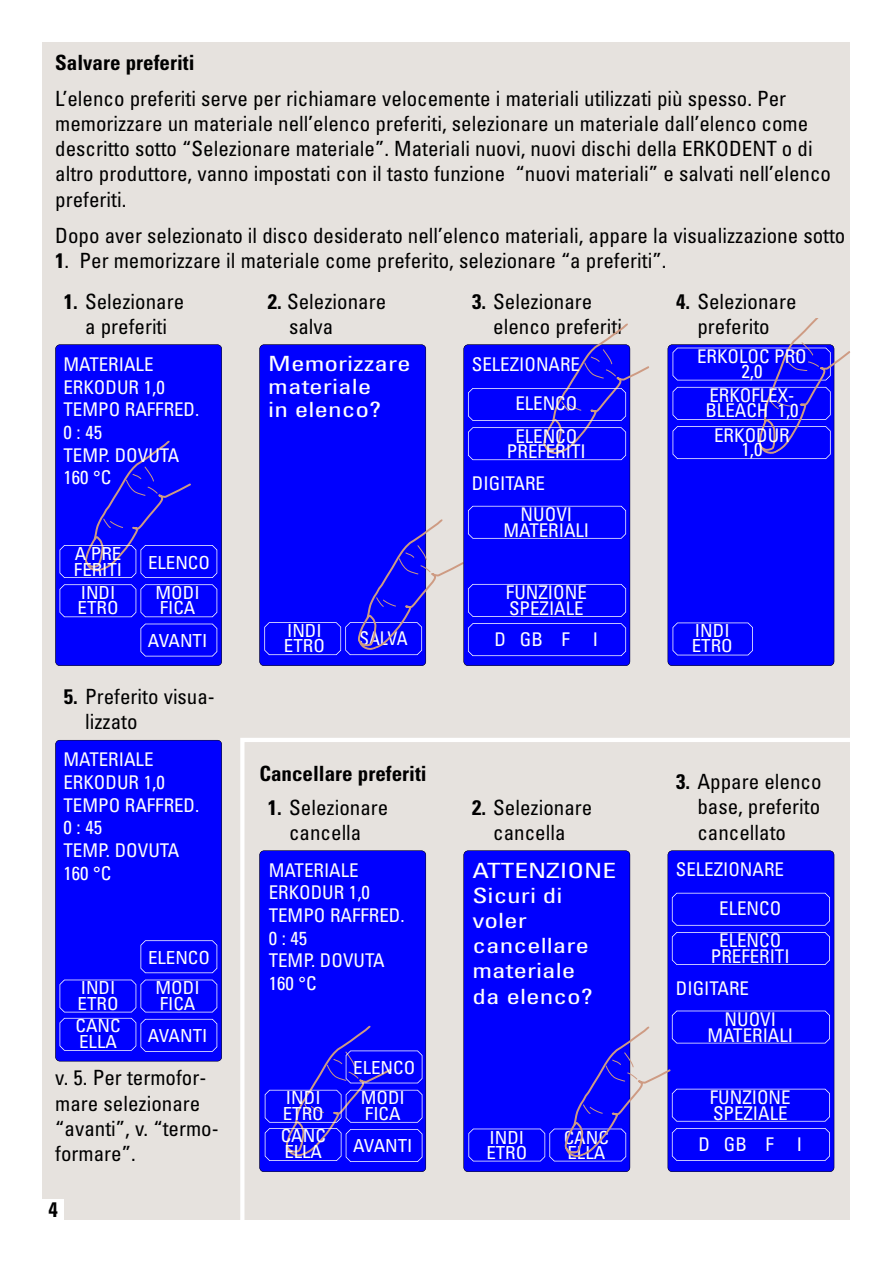
<style>
.page{position:relative;width:893px;height:1263px;background:#fff}
.page>*{position:absolute;margin:0;border:0;box-sizing:border-box;transform-origin:0 0}
.t1{font:condensed 21px/25.2px "Univers";color:#000}
.t2{font:condensed 21px/25.2px "Univers";color:#fff;scale:1.3 1}
.t3{font:700 condensed 21px "Univers";color:#000}
.t4{font:condensed 18.9px/22.6px "Univers";color:#fff}
.t5{font:condensed 18.9px "Univers";color:#fff;scale:.95 1}
.t6{font:condensed 18px/15.8px "Univers";color:#fff;scale:1.05 1}
.s1{font-weight:700}
</style>
<div class="page">
<div style="left:43px;top:43px;width:807px;height:1177px;background:#e6e2de"></div>
<div style="left:43px;top:1199px;width:21px;height:21px;background:#fff"></div>
<div style="left:55px;top:345px;width:167px;height:321px;background:#00f;border-radius:4px"></div>
<div style="left:55px;top:344px;width:167px;height:322px;border:1px solid #000;border-radius:5px"></div>
<div style="left:260px;top:345px;width:166px;height:321px;background:#00f;border-radius:4px"></div>
<div style="left:259px;top:344px;width:167px;height:322px;border:1px solid #000;border-radius:5px"></div>
<div style="left:464px;top:345px;width:166px;height:321px;background:#00f;border-radius:4px"></div>
<div style="left:463px;top:344px;width:167px;height:322px;border:1px solid #000;border-radius:5px"></div>
<div style="left:55px;top:740px;width:167px;height:321px;background:#00f;border-radius:4px"></div>
<div style="left:55px;top:740px;width:167px;height:321px;border:1px solid #000;border-radius:5px"></div>
<div style="left:668px;top:345px;width:166px;height:321px;background:#00f;border-radius:4px"></div>
<div style="left:668px;top:344px;width:166px;height:322px;border:1px solid #000;border-radius:5px"></div>
<svg style="left:672px;top:622px;width:81px;height:33px"></svg>
<svg style="left:672px;top:318px;width:179px;height:141px"></svg>
<svg style="left:240px;top:738px;width:610px;height:482px"></svg>
<svg style="left:60px;top:441px;width:157px;height:137px"></svg>
<svg style="left:60px;top:584px;width:157px;height:33px"></svg>
<svg style="left:140px;top:624px;width:77px;height:32px"></svg>
<svg style="left:140px;top:940px;width:77px;height:33px"></svg>
<svg style="left:60px;top:979px;width:157px;height:33px"></svg>
<svg style="left:60px;top:1018px;width:157px;height:34px"></svg>
<svg style="left:265px;top:1026px;width:157px;height:136px;background:#0f0dfa"></svg>
<svg style="left:468px;top:324px;width:181px;height:136px"></svg>
<svg style="left:264px;top:506px;width:362px;height:150px"></svg>
<svg style="left:672px;top:893px;width:158px;height:33px;background:#0b0bff"></svg>
<svg style="left:672px;top:932px;width:158px;height:33px;background:#0d0dff"></svg>
<svg style="left:468px;top:1010px;width:362px;height:151px;background:#1f1ef9"></svg>
<p class="t3" style="left:55px;top:55px;width:141px">Salvare preferiti</p>
<p class="t1" style="left:55px;top:87px;width:777px">L’elenco preferiti serve per richiamare velocemente i materiali utilizzati più spesso. Per memorizzare un materiale nell’elenco preferiti, selezionare un materiale dall’elenco come descritto sotto “Selezionare materiale”. Materiali nuovi, nuovi dischi della ERKODENT o di altro produttore, vanno impostati con il tasto funzione “nuovi materiali” e salvati nell’elenco preferiti.</p>
<p class="t1" style="left:55px;top:224px;width:792px">Dopo aver selezionato il disco desiderato nell’elenco materiali, appare la visualizzazione sotto</p>
<p class="t1" style="left:55px;top:249px;width:613px"><span class="s1">1</span>. Per memorizzare il materiale come preferito, selezionare “a preferiti”.</p>
<p class="t1" style="left:64px;top:290px;width:122px;text-align:center"><span class="s1">1.</span> Selezionare a preferiti</p>
<p class="t1" style="left:289px;top:290px;width:99px;text-indent:-21px"><span class="s1">2.</span> Selezionare salva</p>
<p class="t2" style="left:268px;top:354px;width:111px;line-height:23.1px">Memorizzare materiale<br>in elenco?</p>
<p class="t1" style="left:493px;top:290px;width:130px;text-indent:-21px"><span class="s1">3.</span> Selezionare elenco preferiti</p>
<p class="t1" style="left:676px;top:290px;width:122px;text-align:center"><span class="s1">4.</span> Selezionare preferito</p>
<p class="t4" style="left:697px;top:351px;width:111px;line-height:14.7px;text-align:center">ERKOLOC PRO<br>2,0</p>
<p class="t4" style="left:705px;top:390px;width:95px;line-height:14.7px">ERKOFLEX-<br>BLEACH 1,0</p>
<p class="t4" style="left:714px;top:429px;width:77px;line-height:14.7px;text-align:center">ERKODUR<br>1,0</p>
<p class="t4" style="left:472px;top:346px;width:110px;line-height:39.3px;text-align:right">SELEZIONARE<br>ELENCO</p>
<p class="t4" style="left:507px;top:430px;width:80px;line-height:15.8px;text-align:center">ELENCO<br>PREFERITI</p>
<p class="t4" style="left:521px;top:469px;width:53px;line-height:31.2px;text-indent:-49px">DIGITARE<br>NUOVI</p>
<p class="t4" style="left:503px;top:520px;width:87px">MATERIALI</p>
<p class="t4" style="left:64px;top:355px;width:137px">MATERIALE<br>ERKODUR 1,0<br>TEMPO RAFFRED.<br>0 : 45<br>TEMP. DOVUTA<br>160 °C</p>
<p class="t6" style="left:74px;top:547px;width:47px">A PRE<br>FERITI</p>
<p class="t6" style="left:78px;top:586px;width:41px">INDI<br>ETRO</p>
<p class="t6" style="left:156px;top:586px;width:43px">MODI<br>FICA</p>
<p class="t6" style="left:148px;top:634px;width:58px">AVANTI</p>
<p class="t6" style="left:148px;top:556px;width:60px">ELENCO</p>
<p class="t1" style="left:85px;top:686px;width:131px;text-indent:-21px"><span class="s1">5.</span> Preferito visua&shy;lizzato</p>
<p class="t4" style="left:64px;top:750px;width:137px">MATERIALE<br>ERKODUR 1,0<br>TEMPO RAFFRED.<br>0 : 45<br>TEMP. DOVUTA<br>160 °C</p>
<p class="t6" style="left:78px;top:981px;width:41px">INDI<br>ETRO</p>
<p class="t6" style="left:76px;top:1019px;width:45px">CANC<br>ELLA</p>
<p class="t6" style="left:148px;top:951px;width:60px">ELENCO</p>
<p class="t6" style="left:156px;top:981px;width:43px">MODI<br>FICA</p>
<p class="t6" style="left:148px;top:1029px;width:58px">AVANTI</p>
<p class="t1" style="left:55px;top:1067px;width:165px">v. 5. Per termofor&shy;mare selezionare “avanti”, v. “termo&shy;formare”.</p>
<p class="t3" style="left:48px;top:1202px;width:11px">4</p>
<p class="t6" style="left:284px;top:624px;width:41px">INDI<br>ETRO</p>
<p class="t5" style="left:359px;top:631px;width:53px">SALVA</p>
<p class="t3" style="left:259px;top:765px;width:169px">Cancellare preferiti</p>
<p class="t4" style="left:506px;top:586px;width:82px;line-height:15.8px">FUNZIONE<br>SPEZIALE</p>
<p class="t4" style="left:495px;top:630px;width:105px">D GB F I</p>
<p class="t1" style="left:268px;top:796px;width:122px;text-align:center"><span class="s1">1.</span> Selezionare cancella</p>
<p class="t1" style="left:472px;top:796px;width:122px;text-align:center"><span class="s1">2.</span> Selezionare cancella</p>
<p class="t2" style="left:472px;top:859px;width:112px">ATTENZIONE<br>Sicuri di voler cancellare materiale<br>da elenco?</p>
<p class="t4" style="left:269px;top:860px;width:137px">MATERIALE<br>ERKODUR 1,0<br>TEMPO RAFFRED.<br>0 : 45<br>TEMP. DOVUTA<br>160 °C</p>
<p class="t6" style="left:283px;top:1091px;width:41px">INDI<br>ETRO</p>
<p class="t6" style="left:281px;top:1129px;width:45px">CANC<br>ELLA</p>
<p class="t6" style="left:353px;top:1061px;width:60px">ELENCO</p>
<p class="t6" style="left:361px;top:1091px;width:43px">MODI<br>FICA</p>
<p class="t6" style="left:353px;top:1139px;width:58px">AVANTI</p>
<p class="t6" style="left:486px;top:1131px;width:41px">INDI<br>ETRO</p>
<p class="t6" style="left:564px;top:1131px;width:45px">CANC<br>ELLA</p>
<p class="t6" style="left:692px;top:624px;width:41px">INDI<br>ETRO</p>
<p class="t1" style="left:697px;top:771px;width:126px;text-align:justify;text-indent:-21px"><span class="s1">3.</span> Appare elenco base, preferito cancellato</p>
<p class="t4" style="left:676px;top:851px;width:110px;line-height:39.3px;text-align:right">SELEZIONARE<br>ELENCO</p>
<p class="t4" style="left:711px;top:934px;width:80px;line-height:15.8px;text-align:center">ELENCO<br>PREFERITI</p>
<p class="t4" style="left:724px;top:974px;width:53px;line-height:31.2px;text-indent:-49px">DIGITARE<br>NUOVI</p>
<p class="t4" style="left:707px;top:1025px;width:87px">MATERIALI</p>
<p class="t4" style="left:710px;top:1091px;width:82px;line-height:15.8px">FUNZIONE<br>SPEZIALE</p>
<p class="t4" style="left:698px;top:1135px;width:105px">D GB F I</p>
</div>
